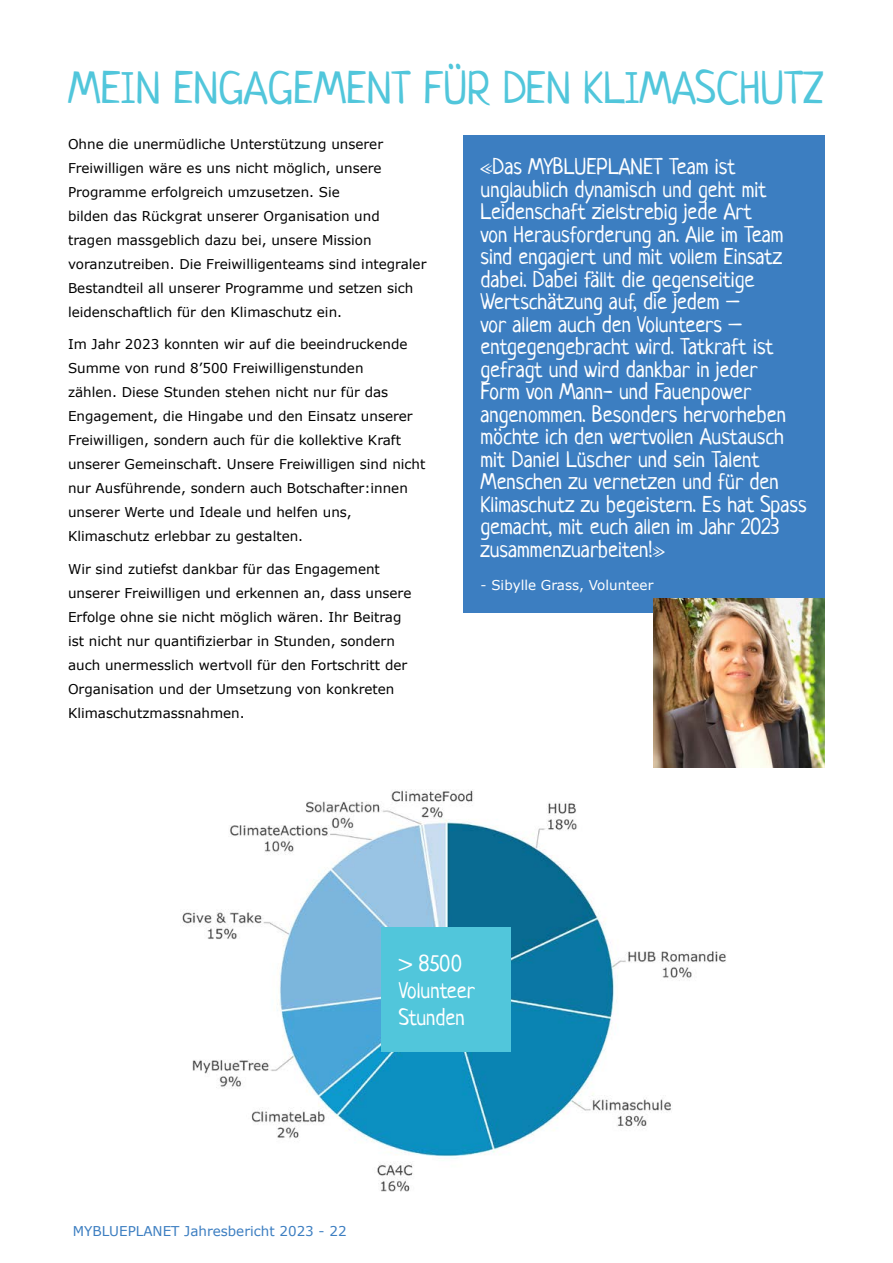
<style>
.page{position:relative;width:893px;height:1263px;background:#fff}
.page>*{position:absolute;margin:0;border:0;box-sizing:border-box;transform-origin:0 0}
.t1{font:45px "Neucha";color:#51c6db}
.t2{font:22.5px/22.5px "Neucha";color:#fff}
.t3{font:13.5px/24px "Verdana";color:#000}
.t4{font:13.5px "Verdana";color:#3c7ec1}
.t5{font:13.5px "Verdana";color:#fff}
</style>
<div class="page">
<div style="left:463px;top:135px;width:362px;height:477px;background:#3c7ec1"></div>
<img style="left:654px;top:599px;width:170px;height:168px">
<img style="left:182px;top:789px;width:544px;height:403px">
<div style="left:382px;top:927px;width:129px;height:124px;background:#51c6db"></div>
<h1 class="t1" style="left:68px;top:60px;width:756px">MEIN ENGAGEMENT FÜR DEN KLIMASCHUTZ</h1>
<p class="t3" style="left:68px;top:132px;width:360px">Ohne die unermüdliche Unterstützung unserer Freiwilligen wäre es uns nicht möglich, unsere Programme erfolgreich umzusetzen. Sie<br>bilden das Rückgrat unserer Organisation und tragen massgeblich dazu bei, unsere Mission voranzutreiben. Die Freiwilligenteams sind integraler Bestandteil all unserer Programme und setzen sich leidenschaftlich für den Klimaschutz ein.</p>
<p class="t3" style="left:68px;top:332px;width:359px">Im Jahr 2023 konnten wir auf die beeindruckende Summe von rund 8’500 Freiwilligenstunden<br>zählen. Diese Stunden stehen nicht nur für das Engagement, die Hingabe und den Einsatz unserer Freiwilligen, sondern auch für die kollektive Kraft unserer Gemeinschaft. Unsere Freiwilligen sind nicht nur Ausführende, sondern auch Botschafter:innen unserer Werte und Ideale und helfen uns, Klimaschutz erlebbar zu gestalten.</p>
<p class="t3" style="left:68px;top:557px;width:345px">Wir sind zutiefst dankbar für das Engagement unserer Freiwilligen und erkennen an, dass unsere Erfolge ohne sie nicht möglich wären. Ihr Beitrag ist nicht nur quantifizierbar in Stunden, sondern auch unermesslich wertvoll für den Fortschritt der Organisation und der Umsetzung von konkreten Klimaschutzmassnahmen.</p>
<p class="t2" style="left:480px;top:156px;width:328px">«Das MYBLUEPLANET Team ist unglaublich dynamisch und geht mit Leidenschaft zielstrebig jede Art<br>von Herausforderung an. Alle im Team sind engagiert und mit vollem Einsatz dabei. Dabei fällt die gegenseitige Wertschätzung auf, die jedem –<br>vor allem auch den Volunteers – entgegengebracht wird. Tatkraft ist gefragt und wird dankbar in jeder<br>Form von Mann- und Fauenpower angenommen. Besonders hervorheben möchte ich den wertvollen Austausch mit Daniel Lüscher und sein Talent Menschen zu vernetzen und für den Klimaschutz zu begeistern. Es hat Spass gemacht, mit euch allen im Jahr 2023 zusammenzuarbeiten!»</p>
<p class="t5" style="left:480px;top:577px;width:174px">- Sibylle Grass, Volunteer</p>
<h2 class="t2" style="left:399px;top:950px;width:78px;line-height:27px">&gt; 8500<br>Volunteer<br>Stunden</h2>
<p class="t4" style="left:73px;top:1222px;width:275px">MYBLUEPLANET Jahresbericht 2023 - 22</p>
</div>
